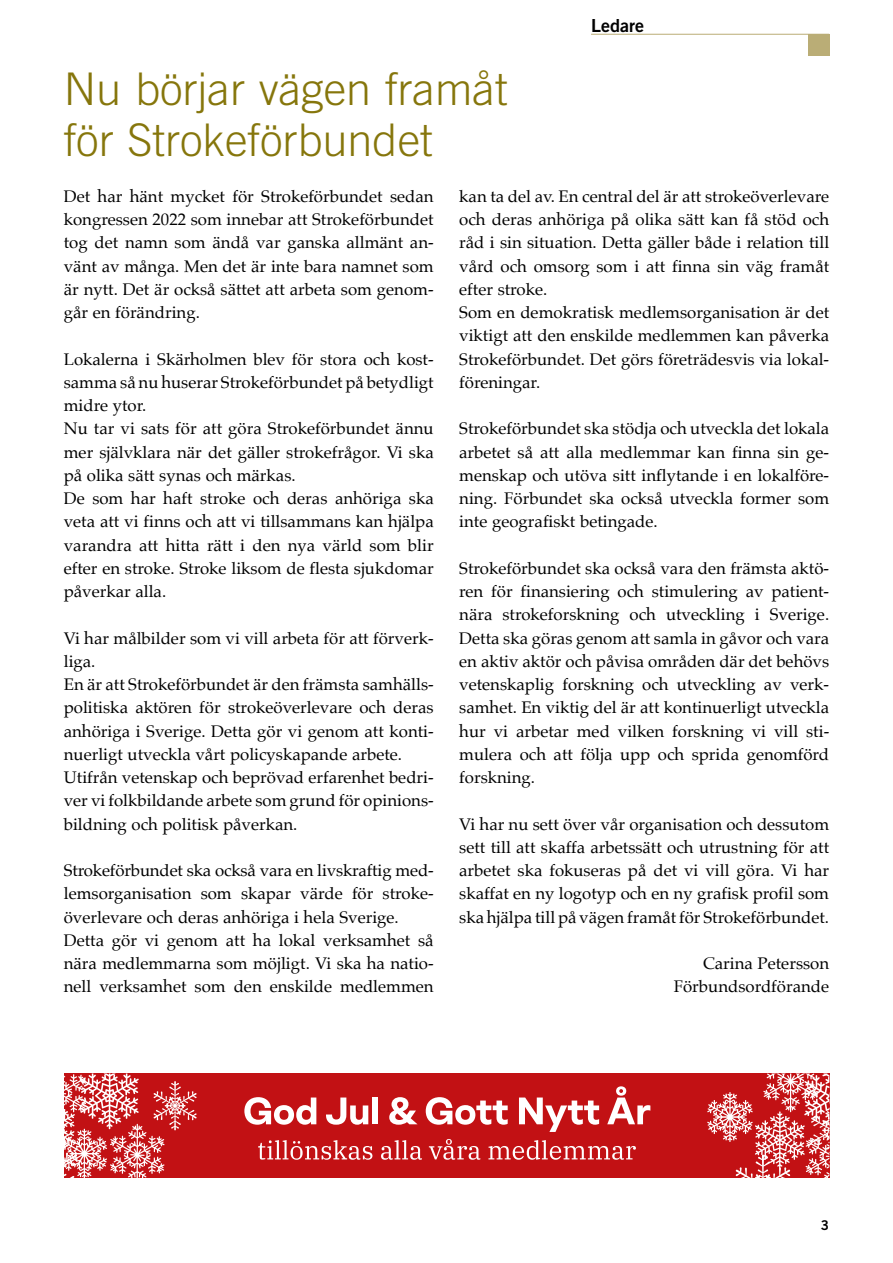
<style>
.page{position:relative;width:893px;height:1263px;background:#fff}
.page>*{position:absolute;margin:0;border:0;box-sizing:border-box;transform-origin:0 0}
.t1{font:300 45px/51px "Trade Gothic LT Std";color:#86760c}
.t2{font:18px "Trade Gothic LT Std Bd 2";color:#000}
.t3{font:16.8px/23.2px "Palatino";color:#000}
.t4{font:13.5px "Trade Gothic LT Std Bd 2";color:#000}
</style>
<div class="page">
<div style="left:808px;top:34px;width:21px;height:22px;background:#baad76"></div>
<hr style="left:591px;top:34px;width:238px;height:1px;background:#baad76">
<div style="left:64px;top:1073px;width:765px;height:105px;background:#c21114"></div>
<svg style="left:64px;top:1073px;width:133px;height:105px"></svg>
<svg style="left:707px;top:1073px;width:123px;height:105px"></svg>
<svg style="left:244px;top:1097px;width:72px;height:28px"></svg>
<svg style="left:326px;top:1097px;width:42px;height:28px"></svg>
<div style="left:373px;top:1097px;width:5px;height:27px;background:#fff"></div>
<svg style="left:389px;top:1097px;width:29px;height:28px"></svg>
<svg style="left:426px;top:1097px;width:82px;height:28px"></svg>
<svg style="left:519px;top:1097px;width:80px;height:35px"></svg>
<svg style="left:607px;top:1086px;width:43px;height:38px"></svg>
<svg style="left:258px;top:1140px;width:114px;height:20px"></svg>
<svg style="left:381px;top:1140px;width:41px;height:20px"></svg>
<svg style="left:429px;top:1139px;width:51px;height:21px"></svg>
<svg style="left:488px;top:1140px;width:148px;height:20px"></svg>
<p class="t2" style="left:591px;top:15px;width:55px">Ledare</p>
<h1 class="t1" style="left:64px;top:63px;width:445px">Nu börjar vägen framåt för Strokeförbundet</h1>
<p class="t3" style="left:64px;top:184px;width:371px">Det har hänt mycket för Strokeförbundet sedan kongressen 2022 som innebar att Strokeförbundet tog det namn som ändå var ganska allmänt an&shy;vänt av många. Men det är inte bara namnet som är nytt. Det är också sättet att arbeta som genom-- går en förändring.</p>
<p class="t3" style="left:64px;top:347px;width:371px">Lokalerna i Skärholmen blev för stora och kost&shy;samma så nu huserar Strokeförbundet på betydligt midre ytor.<br>Nu tar vi sats för att göra Strokeförbundet ännu mer självklara när det gäller strokefrågor. Vi ska på olika sätt synas och märkas.<br>De som har haft stroke och deras anhöriga ska veta att vi finns och att vi tillsammans kan hjälpa varandra att hitta rätt i den nya värld som blir efter en stroke. Stroke liksom de flesta sjukdomar påverkar alla.</p>
<p class="t3" style="left:64px;top:626px;width:371px">Vi har målbilder som vi vill arbeta för att förverk&shy;liga.<br>En är att Strokeförbundet är den främsta samhälls&shy;politiska aktören för strokeöverlevare och deras anhöriga i Sverige. Detta gör vi genom att konti&shy;nuerligt utveckla vårt policyskapande arbete.<br>Utifrån vetenskap och beprövad erfarenhet bedri&shy;ver vi folkbildande arbete som grund för opinions&shy;bildning och politisk påverkan.</p>
<p class="t3" style="left:64px;top:859px;width:371px">Strokeförbundet ska också vara en livskraftig med&shy;lemsorganisation som skapar värde för stroke--- överlevare och deras anhöriga i hela Sverige.<br>Detta gör vi genom att ha lokal verksamhet så nära medlemmarna som möjligt. Vi ska ha natio&shy;nell verksamhet som den enskilde medlemmen</p>
<p class="t3" style="left:459px;top:184px;width:371px">kan ta del av. En central del är att strokeöverlevare och deras anhöriga på olika sätt kan få stöd och råd i sin situation. Detta gäller både i relation till vård och omsorg som i att finna sin väg framåt efter stroke.<br>Som en demokratisk medlemsorganisation är det viktigt att den enskilde medlemmen kan påverka Strokeförbundet. Det görs företrädesvis via lokal&shy;föreningar.</p>
<p class="t3" style="left:459px;top:417px;width:371px">Strokeförbundet ska stödja och utveckla det lokala arbetet så att alla medlemmar kan finna sin ge-- menskap och utöva sitt inflytande i en lokalföre&shy;ning. Förbundet ska också utveckla former som inte geografiskt betingade.</p>
<p class="t3" style="left:459px;top:556px;width:371px;text-align:justify">Strokeförbundet ska också vara den främsta aktö&shy;ren för finansiering och stimulering av patient&shy;nära strokeforskning och utveckling i Sverige.<br>Detta ska göras genom att samla in gåvor och vara en aktiv aktör och påvisa områden där det behövs vetenskaplig forskning och utveckling av verk&shy;samhet. En viktig del är att kontinuerligt utveckla hur vi arbetar med vilken forskning vi vill sti&shy;mulera och att följa upp och sprida genomförd forskning.</p>
<p class="t3" style="left:459px;top:812px;width:371px;text-align:justify">Vi har nu sett över vår organisation och dessutom sett till att skaffa arbetssätt och utrustning för att arbetet ska fokuseras på det vi vill göra. Vi har skaffat en ny logotyp och en ny grafisk profil som ska hjälpa till på vägen framåt för Strokeförbundet.</p>
<p class="t3" style="left:674px;top:952px;width:157px;text-align:right">Carina Petersson<br>Förbundsordförande</p>
<p class="t4" style="left:821px;top:1217px;width:10px">3</p>
</div>
